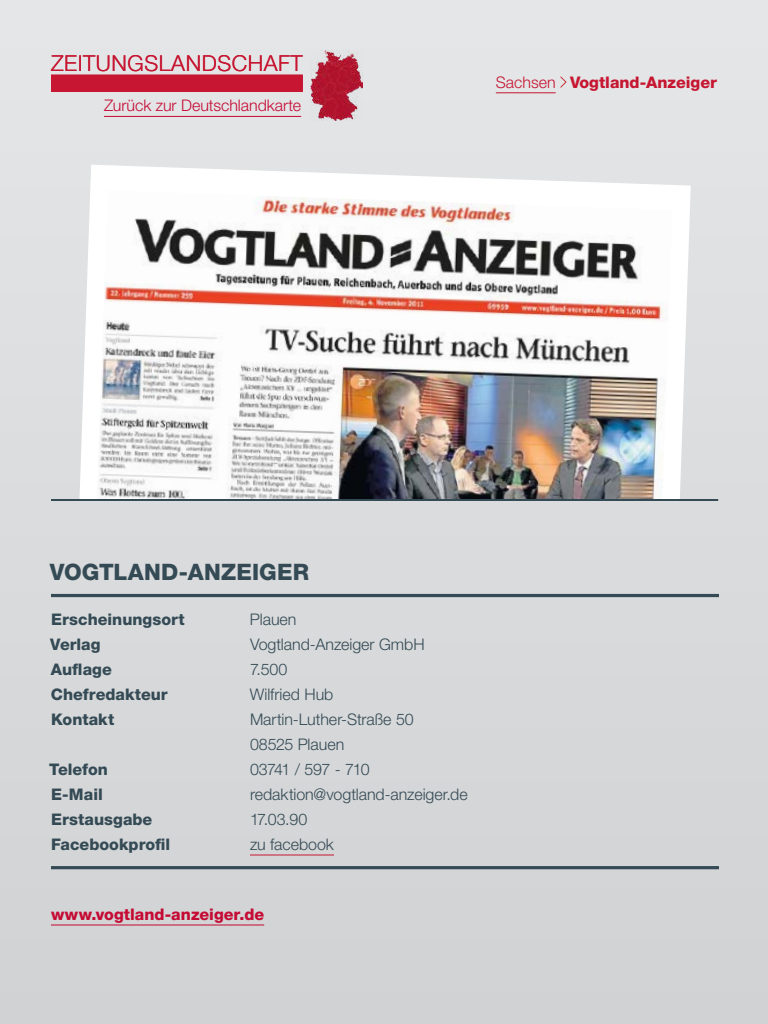
<style>
.page{position:relative;width:768px;height:1024px;background:#fff}
.page>*{position:absolute;margin:0;border:0;box-sizing:border-box;transform-origin:0 0}
.dreh_Drehbuch_Kicker{font:800 22.7px "Helvetica Neue LT Std";letter-spacing:.01em;color:#344a54}
.dreh_Kopf-Kapitel{font:300 22px "Helvetica Neue LT Std";letter-spacing:.025em;color:#c61631}
.Alle_Daten{font:300 16px/25px "Helvetica Neue LT Std";letter-spacing:-.005em;color:#344a54}
.Alle_Daten-2{font:800 16px "Helvetica Neue LT Std";color:#344a54}
.t1{font:300 16px "Helvetica Neue LT Std";color:#c50a33}
.t2{font:800 16px "Helvetica Neue LT Std";color:#c61631}
.Zeitungs-Link{font:800 16px "Helvetica Neue LT Std";color:#c50a33}
.Alle_Daten-3{font:300 16px "Helvetica Neue LT Std";letter-spacing:-.055em;color:#344a54}
.s1{font-weight:300}
</style>
<div class="page">
<div style="left:0;top:0;width:768px;height:1024px;background:linear-gradient(to right,#d9dadc,#d9dbdc)"></div>
<div style="left:51px;top:75px;width:252px;height:17px;background:#c61631"></div>
<hr style="left:496px;top:92px;width:60px;height:1px;background:#c61631">
<svg style="left:559px;top:75px;width:8px;height:14px"></svg>
<hr style="left:104px;top:116px;width:197px;height:1px;background:#c50a33">
<img style="left:310px;top:50px;width:53px;height:71px">
<svg style="left:79px;top:165px;width:612px;height:334px"></svg>
<img style="left:97px;top:191px;width:575px;height:308px">
<hr style="left:51px;top:924px;width:213px;height:2px;background:#c50a33">
<hr style="left:51px;top:594px;width:668px;height:3px;background:#344a54">
<hr style="left:51px;top:866px;width:668px;height:3px;background:#344a54">
<hr style="left:250px;top:854px;width:84px;height:2px;background:#c61631">
<hr style="left:51px;top:499px;width:667px;height:2px;background:#344a54">
<p class="dreh_Kopf-Kapitel" style="left:51px;top:49px;width:253px">ZEITUNGSLANDSCHAFT</p>
<p class="t1" style="left:104px;top:96px;width:199px">Zurück zur Deutschlandkarte</p>
<p class="t2" style="left:496px;top:73px;width:223px"><span class="s1">Sachsen</span> Vogtland-Anzeiger</p>
<p class="dreh_Drehbuch_Kicker" style="left:50px;top:559px;width:261px">VOGTLAND-ANZEIGER</p>
<p class="Alle_Daten-2" style="left:51px;top:610px;width:135px">Erscheinungsort</p>
<p class="Alle_Daten" style="left:250px;top:606px;width:48px">Plauen</p>
<p class="Alle_Daten-2" style="left:50px;top:635px;width:52px">Verlag</p>
<p class="Alle_Daten" style="left:250px;top:631px;width:176px">Vogtland-Anzeiger GmbH</p>
<p class="Alle_Daten-2" style="left:51px;top:660px;width:62px">Auflage</p>
<p class="Alle_Daten" style="left:250px;top:656px;width:39px">7.500</p>
<p class="Alle_Daten-2" style="left:51px;top:685px;width:118px">Chefredakteur</p>
<p class="Alle_Daten" style="left:250px;top:681px;width:85px">Wilfried Hub</p>
<p class="Alle_Daten-2" style="left:51px;top:710px;width:65px">Kontakt</p>
<p class="Alle_Daten" style="left:250px;top:706px;width:165px">Martin-Luther-Straße 50<br>08525 Plauen</p>
<p class="Alle_Daten-2" style="left:49px;top:760px;width:60px">Telefon</p>
<p class="Alle_Daten-3" style="left:250px;top:760px;width:121px">03741 / 597 - 710</p>
<p class="Alle_Daten-2" style="left:51px;top:785px;width:53px">E-Mail</p>
<p class="Alle_Daten" style="left:250px;top:781px;width:219px">redaktion@vogtland-anzeiger.de</p>
<p class="Alle_Daten-2" style="left:51px;top:810px;width:103px">Erstausgabe</p>
<p class="Alle_Daten" style="left:250px;top:806px;width:59px">17.03.90</p>
<p class="Alle_Daten-2" style="left:51px;top:835px;width:121px">Facebookprofil</p>
<p class="Alle_Daten" style="left:250px;top:831px;width:85px">zu facebook</p>
<p class="Zeitungs-Link" style="left:51px;top:905px;width:215px">www.vogtland-anzeiger.de</p>
</div>
